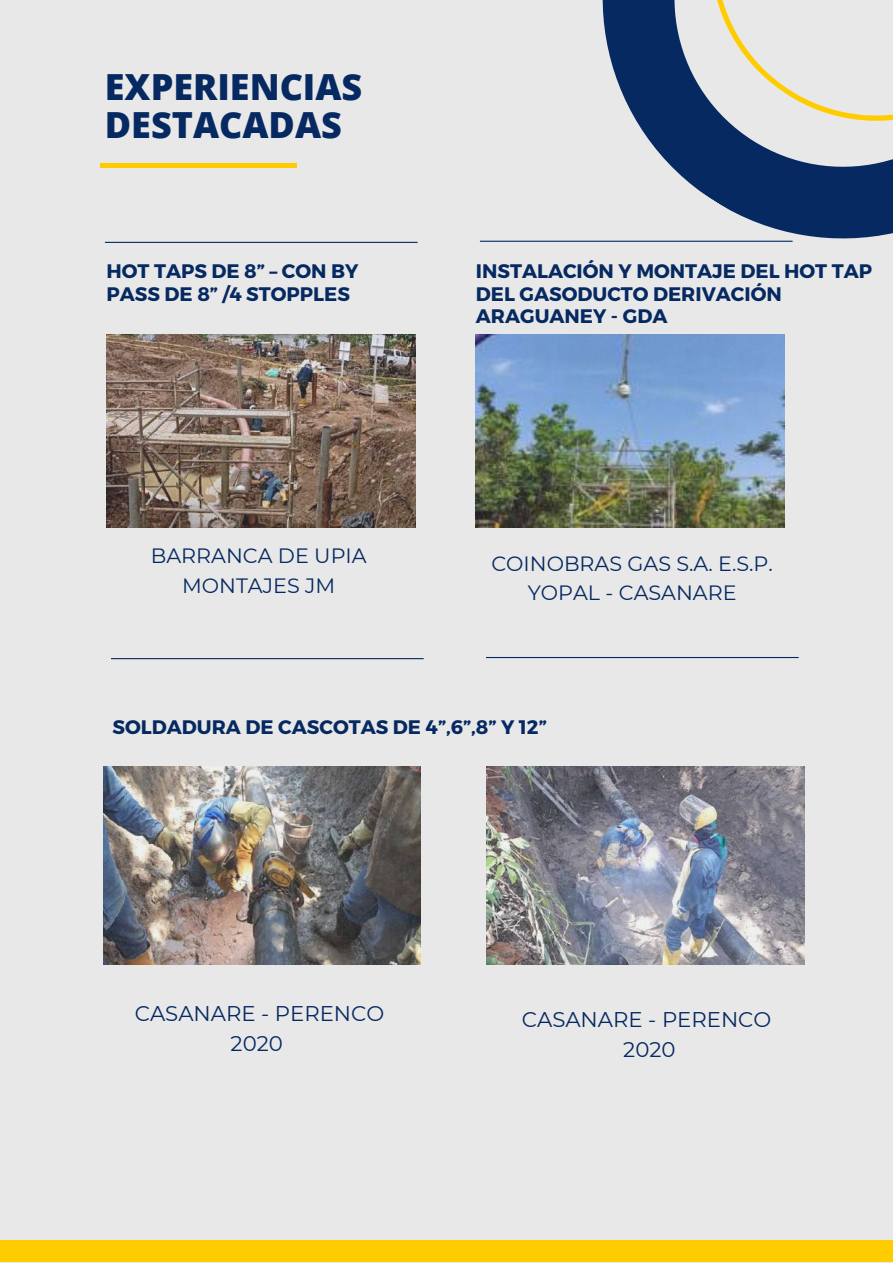
<style>
.page{position:relative;width:893px;height:1264px;background:#fff}
.page>*{position:absolute;margin:0;border:0;box-sizing:border-box;transform-origin:0 0}
.t1{font:800 36px/38.2px "Open Sans";color:#062961}
.t2{font:21.3px/30px "Montserrat";color:#062961;text-align:center}
.t3{font:20.7px/29.2px "Montserrat";color:#062961;text-align:center}
.t4{font:700 19.5px/22.5px "Montserrat";color:#062961}
</style>
<div class="page">
<div style="left:0;top:0;width:892px;height:1262px;background:#e8e8e8"></div>
<hr style="left:100px;top:163px;width:197px;height:4px;background:#fc0">
<hr style="left:105px;top:242px;width:312px;height:1px;background:#062961">
<img style="left:106px;top:334px;width:309px;height:193px">
<hr style="left:480px;top:241px;width:312px;height:1px;background:#062961">
<img style="left:476px;top:334px;width:308px;height:193px">
<hr style="left:111px;top:658px;width:312px;height:1px;background:#062961">
<hr style="left:486px;top:657px;width:312px;height:1px;background:#062961">
<svg style="left:511px;top:0;width:381px;height:242px"></svg>
<div style="left:0;top:1240px;width:892px;height:22px;background:#fc0"></div>
<svg style="left:645px;top:0;width:247px;height:186px"></svg>
<img style="left:103px;top:766px;width:318px;height:198px">
<img style="left:487px;top:766px;width:317px;height:198px">
<h1 class="t1" style="left:105px;top:67px;width:259px">EXPERIENCIAS<br>DESTACADAS</h1>
<p class="t4" style="left:106px;top:259px;width:253px">HOT TAPS DE 8” – CON BY<br>PASS DE 8” /4 STOPPLES</p>
<p class="t4" style="left:476px;top:259px;width:397px">INSTALACIÓN Y MONTAJE DEL HOT TAP<br>DEL GASODUCTO DERIVACIÓN<br>ARAGUANEY - GDA</p>
<p class="t3" style="left:151px;top:541px;width:217px">BARRANCA DE UPIA<br>MONTAJES JM</p>
<p class="t3" style="left:491px;top:548px;width:283px">COINOBRAS GAS S.A. E.S.P.<br>YOPAL - CASANARE</p>
<p class="t4" style="left:113px;top:714px;width:435px">SOLDADURA DE CASCOTAS DE 4”,6”,8” Y 12”</p>
<p class="t2" style="left:135px;top:998px;width:251px">CASANARE - PERENCO<br>2020</p>
<p class="t2" style="left:522px;top:1004px;width:251px">CASANARE - PERENCO<br>2020</p>
</div>
